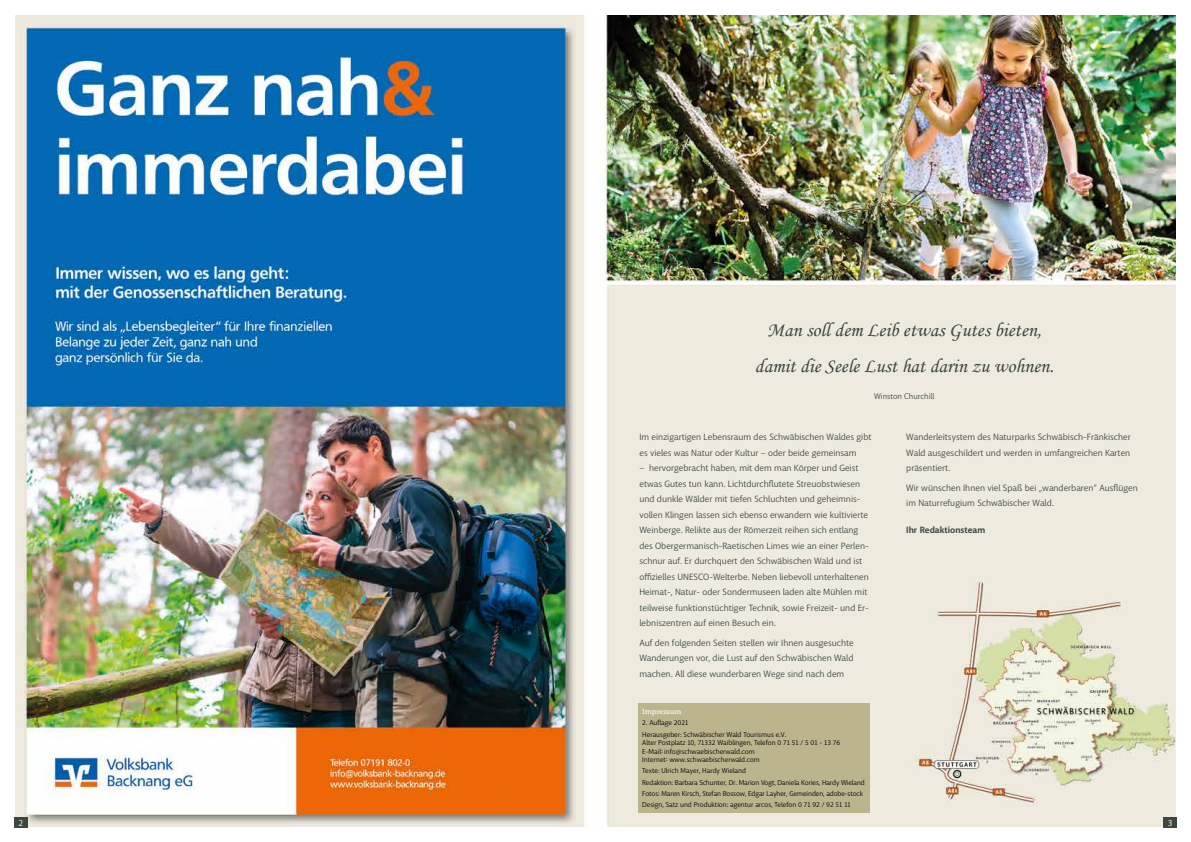
<style>
.page{position:relative;width:1191px;height:842px;background:#fff}
.page>*{position:absolute;margin:0;border:0;box-sizing:border-box;transform-origin:0 0}
.t1{font:20px/36px "Monotype Corsiva";color:#3d4740;text-align:center}
.t2{font:9px/15.5px "Macha";color:#3d4740}
.t3{font:700 9px "Macha";color:#3d4740}
.t4{font:9px "Macha";color:#fff}
.t5{font:8px "Macha";color:#3d4740}
.t6{font:7px/11.3px "Macha";color:#000}
.t7{font:7px "Museo Slab 500";color:#fff}
.s1{font-family:"Respublika FY"}
</style>
<div class="page">
<img style="left:15px;top:15px;width:1161px;height:813px">
<div style="left:638px;top:703px;width:232px;height:109px;background:#bbb48d"></div>
<div style="left:1163px;top:817px;width:13px;height:11px;background:#3d4740"></div>
<div style="left:14px;top:817px;width:13px;height:11px;background:#3d4740"></div>
<h1 class="t1" style="left:755px;top:312px;width:300px">Man soll dem Leib etwas Gutes bieten, damit die Seele Lust hat darin zu wohnen.</h1>
<p class="t5" style="left:874px;top:391px;width:62px">Winston Churchill</p>
<p class="t2" style="left:639px;top:429px;width:233px">Im einzigartigen Lebensraum des Schwäbischen Waldes gibt es vieles was Natur oder Kultur – oder beide gemeinsam</p>
<p class="t2" style="left:639px;top:460px;width:231px">– hervorgebracht haben, mit dem man Körper und Geist etwas Gutes tun kann. Lichtdurchflutete Streuobstwiesen und dunkle Wälder mit tiefen Schluchten und geheimnis&shy;vollen Klingen lassen sich ebenso erwandern wie kultivierte Weinberge. Relikte aus der Römerzeit reihen sich entlang des Obergermanisch-Raetischen Limes wie an einer Perlen&shy;schnur auf. Er durchquert den Schwäbischen Wald und ist offizielles UNESCO-Welterbe. Neben liebevoll unterhaltenen Heimat-, Natur- oder Sondermuseen laden alte Mühlen mit teilweise funktionstüchtiger Technik, sowie Freizeit- und Er&shy;lebniszentren auf einen Besuch ein.</p>
<p class="t2" style="left:639px;top:635px;width:216px;text-align:justify">Auf den folgenden Seiten stellen wir Ihnen ausgesuchte Wanderungen vor, die Lust auf den Schwäbischen Wald machen. All diese wunderbaren Wege sind nach dem</p>
<p class="t7" style="left:642px;top:708px;width:41px">Impressum</p>
<p class="t6" style="left:642px;top:717px;width:145px">2. Auflage 2021<br>Herausgeber: Schwäbischer Wald Tourismus e.V.</p>
<p class="t6" style="left:642px;top:738px;width:199px;line-height:8.5px">Alter Postplatz 10, 71332 Waiblingen, Telefon 0 71 51 / 5 01 - 13 76<br>E-Mail<span class="s1">:</span> info@schwaebischerwald.com<br>Internet<span class="s1">:</span> www.schwaebischerwald.com</p>
<p class="t6" style="left:642px;top:765px;width:224px">Texte: Ulrich Mayer, Hardy Wieland<br>Redaktion: Barbara Schunter, Dr. Marion Vogt, Daniela Kories, Hardy Wieland Fotos: Maren Kirsch, Stefan Bossow, Edgar Layher, Gemeinden, adobe-stock Design, Satz und Produktion: agentur arcos, Telefon 0 71 92 / 92 51 11</p>
<p class="t2" style="left:906px;top:429px;width:226px;text-align:justify">Wanderleitsystem des Naturparks Schwäbisch-Fränkischer Wald ausgeschildert und werden in umfangreichen Karten präsentiert.</p>
<p class="t2" style="left:906px;top:480px;width:233px">Wir wünschen Ihnen viel Spaß bei „wanderbaren“ Ausflügen im Naturrefugium Schwäbischer Wald.</p>
<p class="t3" style="left:906px;top:524px;width:80px">Ihr Redaktionsteam</p>
<p class="t4" style="left:18px;top:817px;width:6px">2</p>
<p class="t4" style="left:1167px;top:817px;width:6px">3</p>
</div>
